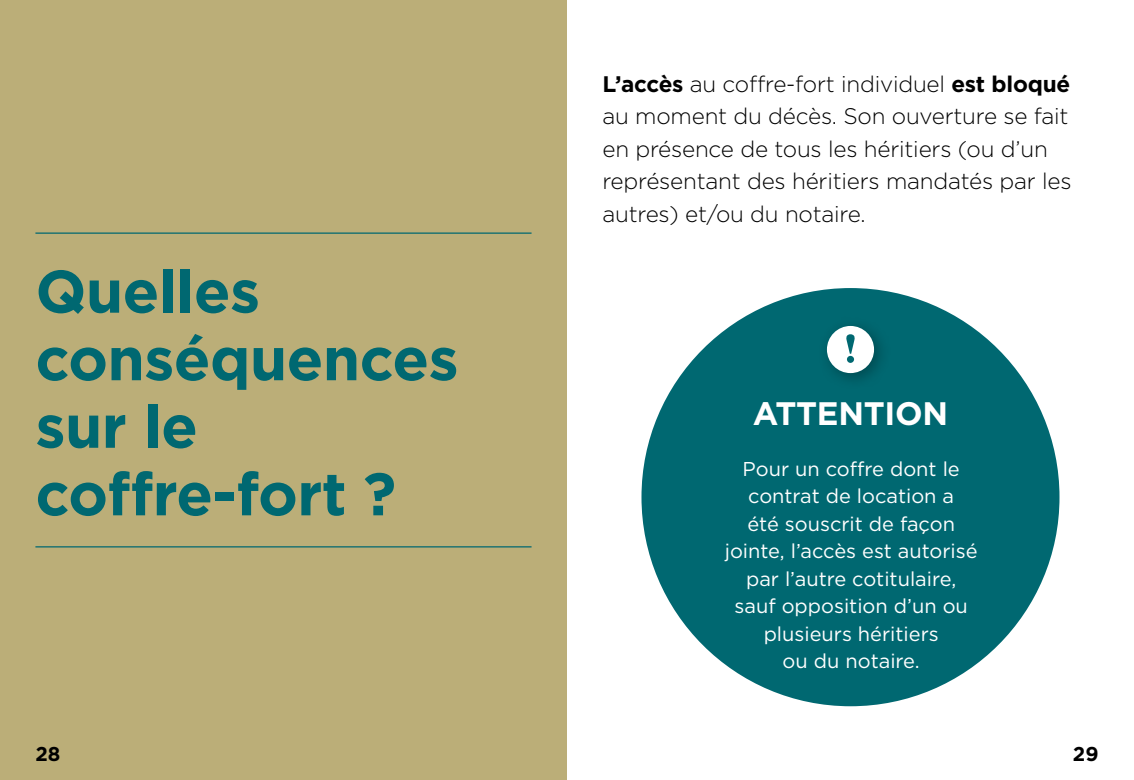
<style>
.page{position:relative;width:1134px;height:780px;background:#fff}
.page>*{position:absolute;margin:0;border:0;box-sizing:border-box;transform-origin:0 0}
.H1_-_chapitres{font:700 60px/67.5px "Gotham";letter-spacing:-.01em;color:#006871}
.H3_-_attention{font:700 32.5px "Gotham";letter-spacing:-.01em;color:#fff}
.Texte_puce{font:300 22.5px/32.5px "Gotham";letter-spacing:-.01em;color:#000}
.Texte_attention{font:20px/27.5px "Gotham";color:#fff;text-align:center}
.t1{font:700 20px "Gotham";color:#000}
.s1{font-weight:700}
</style>
<div class="page">
<div style="left:0;top:0;width:567px;height:780px;background:#bbae78"></div>
<hr style="left:35px;top:546px;width:496px;height:1px;background:#006871">
<hr style="left:35px;top:232px;width:496px;height:2px;background:#006871">
<div style="left:641px;top:288px;width:418px;height:418px;background:#006871;border-radius:50%"></div>
<div style="left:817px;top:316px;width:75px;height:75px;background:#000;opacity:.3"></div>
<div style="left:827px;top:326px;width:47px;height:47px;background:#fff;border-radius:50%"></div>
<svg style="left:846px;top:334px;width:9px;height:29px"></svg>
<h1 class="H1_-_chapitres" style="left:35px;top:257px;width:425px">Quelles conséquences sur le coffre-fort ?</h1>
<p class="Texte_puce" style="left:602px;top:67px;width:471px"><span class="s1">L’accès</span> au coffre-fort individuel <span class="s1">est bloqué </span>au moment du décès. Son ouverture se fait en présence de tous les héritiers (ou d’un représentant des héritiers mandatés par les autres) et/ou du notaire.</p>
<h3 class="H3_-_attention" style="left:753px;top:392px;width:197px">ATTENTION</h3>
<p class="Texte_attention" style="left:725px;top:454px;width:254px">Pour un coffre dont le contrat de location a<br>été souscrit de façon jointe, l’accès est autorisé par l’autre cotitulaire, sauf opposition d’un ou plusieurs héritiers<br>ou du notaire.</p>
<p class="t1" style="left:35px;top:740px;width:26px">28</p>
<p class="t1" style="left:1073px;top:740px;width:27px">29</p>
</div>
